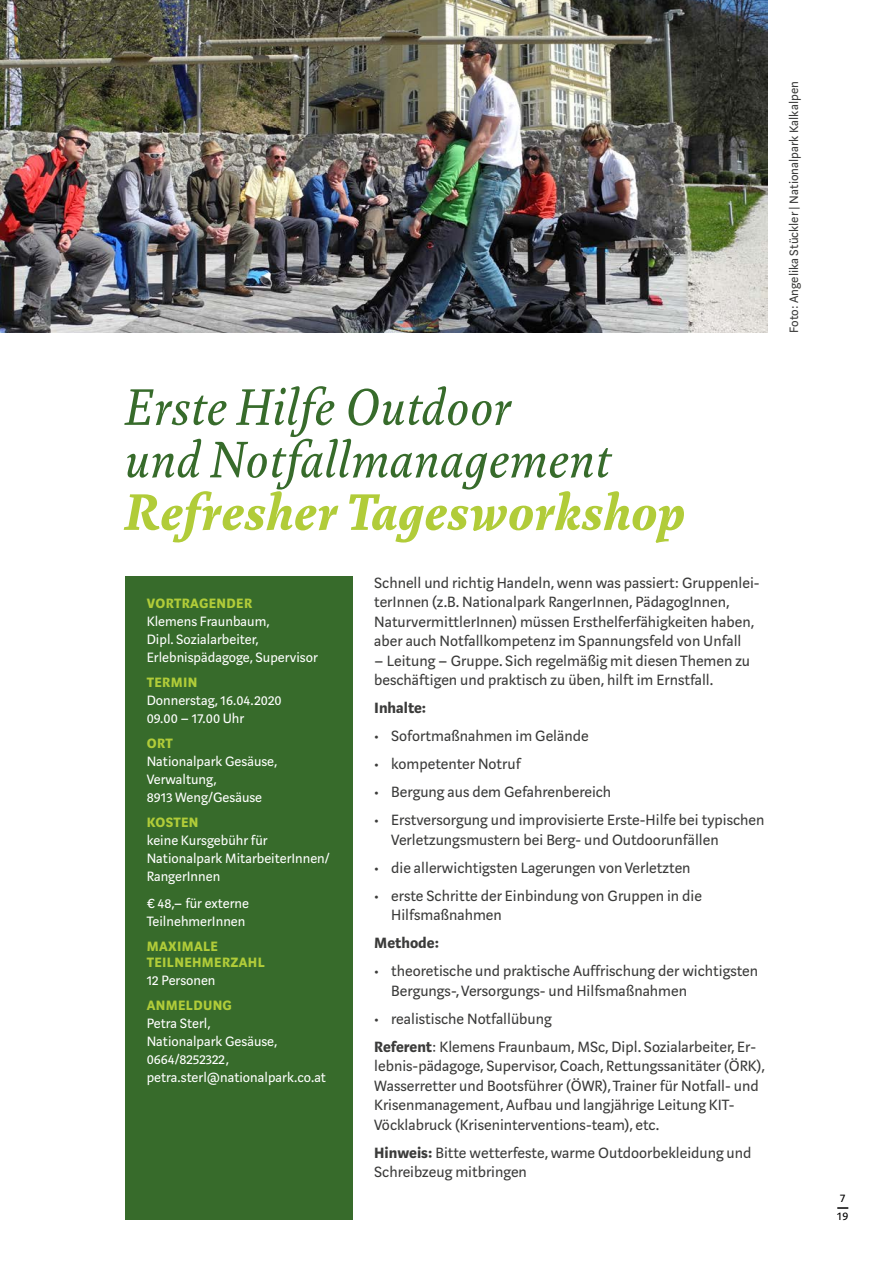
<style>
.page{position:relative;width:893px;height:1263px;background:#fff}
.page>*{position:absolute;margin:0;border:0;box-sizing:border-box;transform-origin:0 0}
.t1{font:italic 55.5px/52.5px "Marat Pro";letter-spacing:.02em;color:#376b2b}
.t2{font:italic 700 55.5px "Marat Pro";letter-spacing:.02em;color:#b1cc39}
.t3{font:16.5px/19.5px "Marat Sans";color:#3b3b3a}
.t4{font:700 16.5px "Marat Sans";color:#3b3b3a}
.t5{font:15px/18px "Marat Sans";color:#fff}
.t6{font:700 15px/16.5px "Marat Sans";letter-spacing:.02em;color:#b1cc39}
.t7{font:13.5px "Marat Sans";color:#3b3b3a}
.t8{font:12.75px/18px "Marat Sans";color:#000}
.s1{font-weight:700}
</style>
<div class="page">
<svg style="left:837px;top:1207px;width:11px;height:2px"></svg>
<img style="left:0;top:0;width:767px;height:333px">
<div style="left:125px;top:576px;width:228px;height:644px;background:#376b2b"></div>
<h1 class="t1" style="left:125px;top:382px;width:487px">Erste Hilfe Outdoor<br>und Notfallmanagement</h1>
<h1 class="t2" style="left:125px;top:479px;width:561px">Refresher Tagesworkshop</h1>
<p class="t6" style="left:147px;top:595px;width:107px">VORTRAGENDER</p>
<p class="t5" style="left:147px;top:612px;width:173px">Klemens Fraunbaum,<br>Dipl. Sozialarbeiter,<br>Erlebnispädagoge, Supervisor</p>
<p class="t6" style="left:147px;top:674px;width:52px">TERMIN</p>
<p class="t5" style="left:147px;top:691px;width:136px">Donnerstag, 16.04.2020<br>09.00 – 17.00 Uhr</p>
<p class="t6" style="left:147px;top:735px;width:27px">ORT</p>
<p class="t5" style="left:147px;top:752px;width:132px">Nationalpark Gesäuse,<br>Verwaltung,<br>8913 Weng/Gesäuse</p>
<p class="t6" style="left:147px;top:814px;width:53px">KOSTEN</p>
<p class="t5" style="left:147px;top:831px;width:185px">keine Kursgebühr für<br>Nationalpark MitarbeiterInnen/<br>RangerInnen</p>
<p class="t5" style="left:147px;top:894px;width:104px">€ 48,– für externe<br>TeilnehmerInnen</p>
<p class="t6" style="left:147px;top:938px;width:120px">MAXIMALE<br>TEILNEHMERZAHL</p>
<p class="t5" style="left:147px;top:971px;width:70px">12 Personen</p>
<p class="t6" style="left:147px;top:997px;width:87px">ANMELDUNG</p>
<p class="t5" style="left:147px;top:1014px;width:181px">Petra Sterl,<br>Nationalpark Gesäuse,<br>0664/8252322, petra.sterl@nationalpark.co.at</p>
<p class="t3" style="left:374px;top:573px;width:387px">Schnell und richtig Handeln, wenn was passiert: Gruppenlei&shy;terInnen (z.B. Nationalpark RangerInnen, PädagogInnen, NaturvermittlerInnen) müssen Ersthelferfähigkeiten haben, aber auch Notfallkompetenz im Spannungsfeld von Unfall</p>
<p class="t3" style="left:374px;top:651px;width:377px">– Leitung – Gruppe. Sich regelmäßig mit diesen Themen zu beschäftigen und praktisch zu üben, hilft im Ernstfall.</p>
<p class="t4" style="left:374px;top:699px;width:53px">Inhalte:</p>
<p class="t3" style="left:374px;top:727px;width:216px">• Sofortmaßnahmen im Gelände</p>
<p class="t3" style="left:374px;top:755px;width:148px">• kompetenter Notruf</p>
<p class="t3" style="left:374px;top:783px;width:239px">• Bergung aus dem Gefahrenbereich</p>
<p class="t3" style="left:391px;top:811px;width:375px;text-indent:-17px">• Erstversorgung und improvisierte Erste-Hilfe bei typischen<br>Verletzungsmustern bei Berg- und Outdoorunfällen</p>
<p class="t3" style="left:374px;top:858px;width:318px">• die allerwichtigsten Lagerungen von Verletzten</p>
<p class="t3" style="left:391px;top:886px;width:312px;text-indent:-17px">• erste Schritte der Einbindung von Gruppen in die<br>Hilfsmaßnahmen</p>
<p class="t4" style="left:374px;top:934px;width:66px">Methode:</p>
<p class="t3" style="left:391px;top:962px;width:368px;text-indent:-17px">• theoretische und praktische Auffrischung der wichtigsten<br>Bergungs-, Versorgungs- und Hilfsmaßnahmen</p>
<p class="t3" style="left:374px;top:1005px;width:384px;line-height:28px">• realistische Notfallübung<br><span class="s1">Referent</span>: Klemens Fraunbaum, MSc, Dipl. Sozialarbeiter, Er-</p>
<p class="t3" style="left:374px;top:1057px;width:392px">lebnis-pädagoge, Supervisor, Coach, Rettungssanitäter (ÖRK), Wasserretter und Bootsführer (ÖWR), Trainer für Notfall- und Krisenmanagement, Aufbau und langjährige Leitung KIT-Vöcklabruck (Kriseninterventions-team), etc.</p>
<p class="t3" style="left:374px;top:1143px;width:379px"><span class="s1">Hinweis:</span> Bitte wetterfeste, warme Outdoorbekleidung und<br>Schreibzeug mitbringen</p>
<p class="t7" style="left:787px;top:333px;width:253px;rotate:-90deg">Foto: Angelika Stückler | Nationalpark Kalkalpen</p>
<p class="t8" style="left:837px;top:1190px;width:12px">7<br>19</p>
</div>
